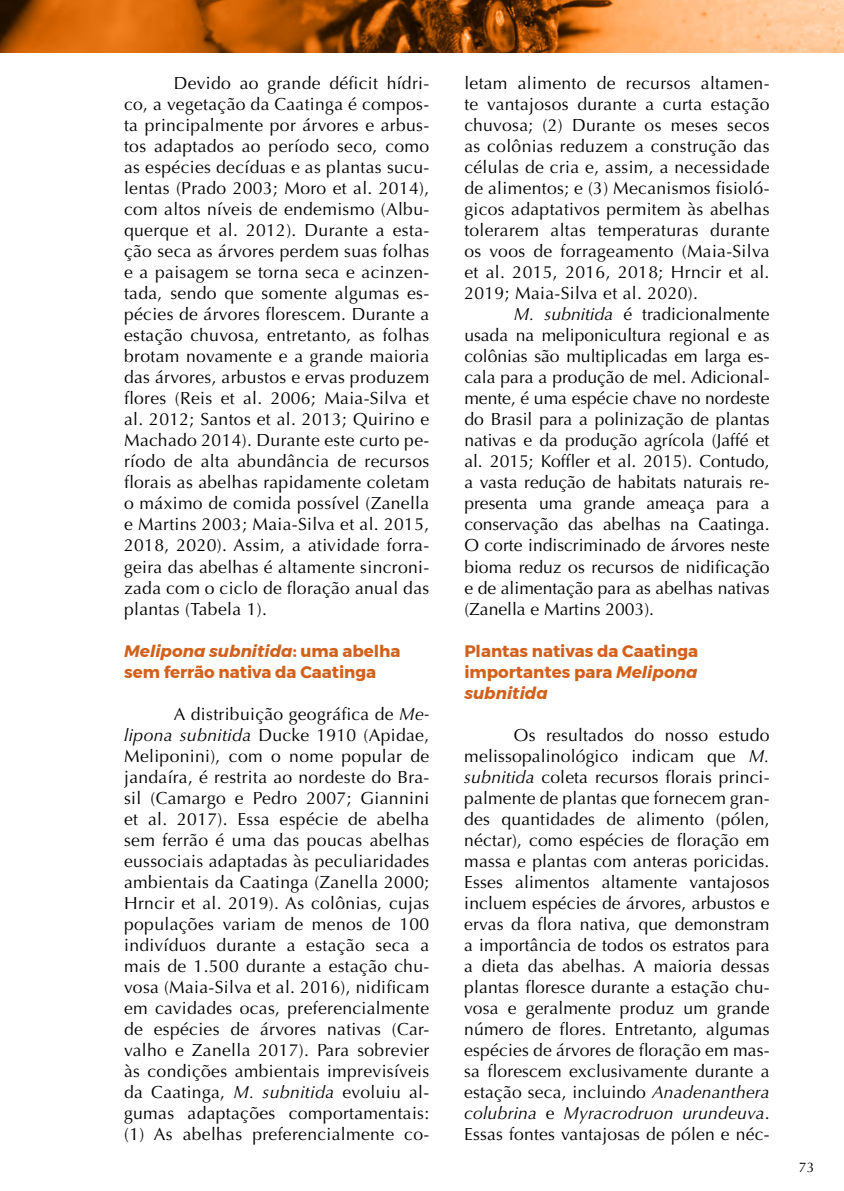
<style>
.page{position:relative;width:844px;height:1191px;background:#fff}
.page>*{position:absolute;margin:0;border:0;box-sizing:border-box;transform-origin:0 0}
.t1{font:17.5px/21px "Optima";letter-spacing:.02em;color:#000;text-align:justify}
.t2{font:700 16.62px/21px "Montserrat";color:#d2611c}
.t3{font:14px "Optima";color:#000}
.s1{font-style:italic}
</style>
<div class="page">
<svg style="left:0;top:0;width:843px;height:52px;background:#be6f2b"></svg>
<p class="t1" style="left:124px;top:73px;width:306px;text-indent:50px">Devido ao grande déficit hídri&shy;co, a vegetação da Caatinga é compos&shy;ta principalmente por árvores e arbus&shy;tos adaptados ao período seco, como as espécies decíduas e as plantas sucu&shy;lentas (Prado 2003; Moro et al. 2014), com altos níveis de endemismo (Albu&shy;querque et al. 2012). Durante a esta&shy;ção seca as árvores perdem suas folhas e a paisagem se torna seca e acinzen&shy;tada, sendo que somente algumas es&shy;pécies de árvores florescem. Durante a estação chuvosa, entretanto, as folhas brotam novamente e a grande maioria das árvores, arbustos e ervas produzem flores (Reis et al. 2006; Maia-Silva et al. 2012; Santos et al. 2013; Quirino e Machado 2014). Durante este curto pe&shy;ríodo de alta abundância de recursos florais as abelhas rapidamente coletam o máximo de comida possível (Zanella e Martins 2003; Maia-Silva et al. 2015, 2018, 2020). Assim, a atividade forra&shy;geira das abelhas é altamente sincroni&shy;zada com o ciclo de floração anual das plantas (Tabela 1).</p>
<p class="t2" style="left:124px;top:640px;width:278px"><span class="s1">Melipona subnitida</span>: uma abelha sem ferrão nativa da Caatinga</p>
<p class="t1" style="left:124px;top:703px;width:306px;text-indent:50px">A distribuição geográfica de <span class="s1">Me&shy;lipona subnitida</span> Ducke 1910 (Apidae, Meliponini), com o nome popular de jandaíra, é restrita ao nordeste do Bra&shy;sil (Camargo e Pedro 2007; Giannini et al. 2017). Essa espécie de abelha sem ferrão é uma das poucas abelhas eussociais adaptadas às peculiaridades ambientais da Caatinga (Zanella 2000; Hrncir et al. 2019). As colônias, cujas populações variam de menos de 100 indivíduos durante a estação seca a mais de 1.500 durante a estação chu&shy;vosa (Maia-Silva et al. 2016), nidificam em cavidades ocas, preferencialmente de espécies de árvores nativas (Car&shy;valho e Zanella 2017). Para sobrevier às condições ambientais imprevisíveis da Caatinga, <span class="s1">M. subnitida</span> evoluiu al&shy;gumas adaptações comportamentais: (1) As abelhas preferencialmente co-</p>
<p class="t1" style="left:464px;top:73px;width:306px">letam alimento de recursos altamen&shy;te vantajosos durante a curta estação chuvosa; (2) Durante os meses secos as colônias reduzem a construção das células de cria e, assim, a necessidade de alimentos; e (3) Mecanismos fisioló&shy;gicos adaptativos permitem às abelhas tolerarem altas temperaturas durante os voos de forrageamento (Maia-Silva et al. 2015, 2016, 2018; Hrncir et al.<br>2019; Maia-Silva et al. 2020).</p>
<p class="t1" style="left:464px;top:304px;width:306px;text-indent:50px"><span class="s1">M. subnitida</span> é tradicionalmente usada na meliponicultura regional e as colônias são multiplicadas em larga es&shy;cala para a produção de mel. Adicional&shy;mente, é uma espécie chave no nordeste do Brasil para a polinização de plantas nativas e da produção agrícola (Jaffé et al. 2015; Koffler et al. 2015). Contudo, a vasta redução de habitats naturais re&shy;presenta uma grande ameaça para a conservação das abelhas na Caatinga.<br>O corte indiscriminado de árvores neste bioma reduz os recursos de nidificação e de alimentação para as abelhas nativas (Zanella e Martins 2003).</p>
<p class="t2" style="left:464px;top:640px;width:235px;text-align:justify">Plantas nativas da Caatinga importantes para <span class="s1">Melipona subnitida</span></p>
<p class="t1" style="left:464px;top:724px;width:306px;text-indent:50px">Os resultados do nosso estudo melissopalinológico indicam que <span class="s1">M. subnitida</span> coleta recursos florais princi&shy;palmente de plantas que fornecem gran&shy;des quantidades de alimento (pólen, néctar), como espécies de floração em massa e plantas com anteras poricidas.<br>Esses alimentos altamente vantajosos incluem espécies de árvores, arbustos e ervas da flora nativa, que demonstram a importância de todos os estratos para a dieta das abelhas. A maioria dessas plantas floresce durante a estação chu&shy;vosa e geralmente produz um grande número de flores. Entretanto, algumas espécies de árvores de floração em mas&shy;sa florescem exclusivamente durante a estação seca, incluindo <span class="s1">Anadenanthera colubrina</span> e <span class="s1">Myracrodruon urundeuva</span>.<br>Essas fontes vantajosas de pólen e néc-</p>
<p class="t3" style="left:798px;top:1158px;width:17px">73</p>
</div>
